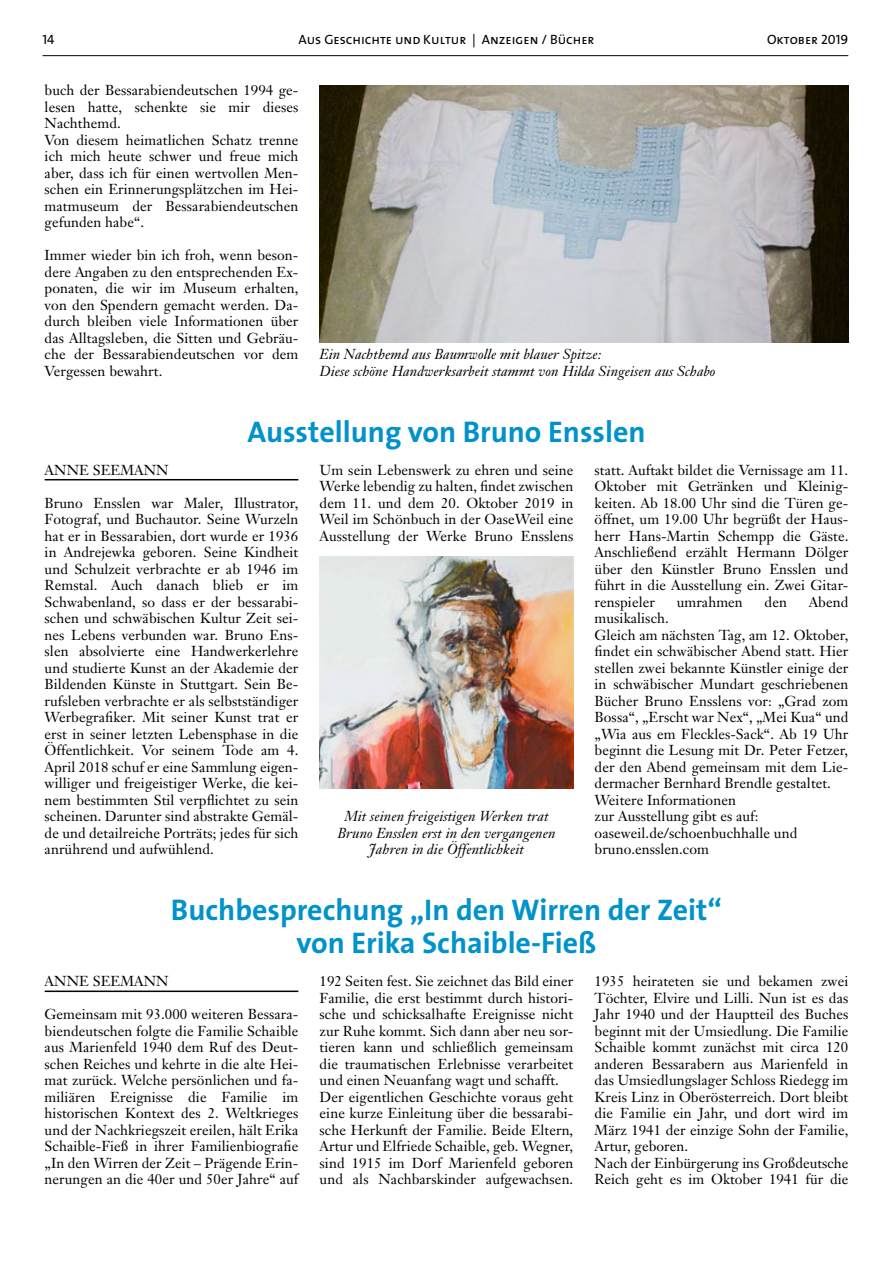
<style>
.page{position:relative;width:893px;height:1263px;background:#fff}
.page>*{position:absolute;margin:0;border:0;box-sizing:border-box;transform-origin:0 0}
.t1{font:700 30px/33px "The Sans B7";color:#0092ca;text-align:center}
.t2{font:14.25px/16.5px "Janson Text";letter-spacing:.005em;color:#000}
.t3{font:italic 14.25px/16.5px "Janson Text";letter-spacing:.005em;color:#000}
.t4{font:13.5px "The Sans Caps";color:#000}
</style>
<div class="page">
<hr style="left:43px;top:55px;width:805px;height:1px;background:#000">
<img style="left:320px;top:85px;width:528px;height:258px">
<hr style="left:45px;top:990px;width:253px;height:2px;background:#000">
<hr style="left:45px;top:479px;width:253px;height:1px;background:#000">
<img style="left:320px;top:556px;width:253px;height:232px">
<p class="t4" style="left:43px;top:28px;width:14px">14</p>
<p class="t4" style="left:298px;top:28px;width:298px">Aus Geschichte und Kultur | Anzeigen / Bücher</p>
<p class="t4" style="left:767px;top:28px;width:83px">Oktober 2019</p>
<p class="t2" style="left:45px;top:82px;width:255px">buch der Bessarabiendeutschen 1994 ge&shy;lesen hatte, schenkte sie mir dieses Nachthemd.<br>Von diesem heimatlichen Schatz trenne ich mich heute schwer und freue mich aber, dass ich für einen wertvollen Men&shy;schen ein Erinnerungsplätzchen im Hei&shy;matmuseum der Bessarabiendeutschen gefunden habe“.</p>
<p class="t2" style="left:45px;top:247px;width:255px;text-align:justify">Immer wieder bin ich froh, wenn beson&shy;dere Angaben zu den entsprechenden Ex&shy;ponaten, die wir im Museum erhalten, von den Spendern gemacht werden. Da&shy;durch bleiben viele Informationen über das Alltagsleben, die Sitten und Gebräu&shy;che der Bessarabiendeutschen vor dem Vergessen bewahrt.</p>
<p class="t3" style="left:320px;top:346px;width:397px">Ein Nachthemd aus Baumwolle mit blauer Spitze:<br>Diese schöne Handwerksarbeit stammt von Hilda Singeisen aus Schabo</p>
<h1 class="t1" style="left:247px;top:416px;width:400px">Ausstellung von Bruno Ensslen</h1>
<p class="t2" style="left:595px;top:461px;width:255px">statt. Auftakt bildet die Vernissage am 11.<br>Oktober mit Getränken und Kleinig&shy;keiten. Ab 18.00 Uhr sind die Türen ge&shy;öffnet, um 19.00 Uhr begrüßt der Haus&shy;herr Hans-Martin Schempp die Gäste.<br>Anschließend erzählt Hermann Dölger über den Künstler Bruno Ensslen und führt in die Ausstellung ein. Zwei Gitar&shy;renspieler</p>
<p class="t2" style="left:320px;top:461px;width:255px;text-align:justify">Um sein Lebenswerk zu ehren und seine Werke lebendig zu halten, findet zwischen dem 11. und dem 20. Oktober 2019 in Weil im Schönbuch in der OaseWeil eine Ausstellung der Werke Bruno Ensslens</p>
<p class="t2" style="left:45px;top:461px;width:23px">Anne</p>
<p class="t2" style="left:93px;top:461px;width:21px">Seemann</p>
<p class="t2" style="left:45px;top:494px;width:255px;text-align:justify">Bruno Ensslen war Maler, Illustrator, Fotograf, und Buchautor. Seine Wurzeln hat er in Bessarabien, dort wurde er 1936 in Andrejewka geboren. Seine Kindheit und Schulzeit verbrachte er ab 1946 im Remstal. Auch danach blieb er im Schwabenland, so dass er der bessarabi&shy;schen und schwäbischen Kultur Zeit sei&shy;nes Lebens verbunden war. Bruno Ens&shy;slen absolvierte eine Handwerkerlehre und studierte Kunst an der Akademie der Bildenden Künste in Stuttgart. Sein Be&shy;rufsleben verbrachte er als selbstständiger Werbegrafiker. Mit seiner Kunst trat er erst in seiner letzten Lebensphase in die Öffentlichkeit. Vor seinem Tode am 4.<br>April 2018 schuf er eine Sammlung eigen&shy;williger und freigeistiger Werke, die kei&shy;nem bestimmten Stil verpflichtet zu sein scheinen. Darunter sind abstrakte Gemäl&shy;de und detailreiche Porträts; jedes für sich anrührend und aufwühlend.</p>
<p class="t2" style="left:677px;top:593px;width:68px">umrahmen</p>
<p class="t2" style="left:765px;top:593px;width:24px">den</p>
<p class="t2" style="left:809px;top:593px;width:41px">Abend</p>
<p class="t2" style="left:595px;top:610px;width:255px">musikalisch.<br>Gleich am nächsten Tag, am 12. Oktober, findet ein schwäbischer Abend statt. Hier stellen zwei bekannte Künstler einige der in schwäbischer Mundart geschriebenen Bücher Bruno Ensslens vor: „Grad zom Bossa“, „Erscht war Nex“, „Mei Kua“ und „Wia aus em Fleckles-Sack“. Ab 19 Uhr beginnt die Lesung mit Dr. Peter Fetzer, der den Abend gemeinsam mit dem Lie&shy;dermacher Bernhard Brendle gestaltet.<br>Weitere Informationen<br>zur Ausstellung gibt es auf: oaseweil.de/schoenbuchhalle und bruno.ensslen.com</p>
<p class="t3" style="left:337px;top:808px;width:220px;text-align:center">Mit seinen freigeistigen Werken trat<br>Bruno Ensslen erst in den vergangenen<br>Jahren in die Öffentlichkeit</p>
<h1 class="t1" style="left:171px;top:894px;width:552px">Buchbesprechung „In den Wirren der Zeit“ von Erika Schaible-Fieß</h1>
<p class="t2" style="left:320px;top:973px;width:255px">192 Seiten fest. Sie zeichnet das Bild einer Familie, die erst bestimmt durch histori&shy;sche und schicksalhafte Ereignisse nicht zur Ruhe kommt. Sich dann aber neu sor&shy;tieren kann und schließlich gemeinsam die traumatischen Erlebnisse verarbeitet und einen Neuanfang wagt und schafft.<br>Der eigentlichen Geschichte voraus geht eine kurze Einleitung über die bessarabi&shy;sche Herkunft der Familie. Beide Eltern, Artur und Elfriede Schaible, geb. Wegner, sind 1915 im Dorf Marienfeld geboren und als Nachbarskinder aufgewachsen.</p>
<p class="t2" style="left:595px;top:973px;width:255px">1935 heirateten sie und bekamen zwei Töchter, Elvire und Lilli. Nun ist es das Jahr 1940 und der Hauptteil des Buches beginnt mit der Umsiedlung. Die Familie Schaible kommt zunächst mit circa 120 anderen Bessarabern aus Marienfeld in das Umsiedlungslager Schloss Riedegg im Kreis Linz in Oberösterreich. Dort bleibt die Familie ein Jahr, und dort wird im März 1941 der einzige Sohn der Familie, Artur, geboren.<br>Nach der Einbürgerung ins Großdeutsche Reich geht es im Oktober 1941 für die</p>
<p class="t2" style="left:45px;top:973px;width:23px">Anne</p>
<p class="t2" style="left:93px;top:973px;width:21px">Seemann</p>
<p class="t2" style="left:45px;top:1006px;width:255px;text-align:justify">Gemeinsam mit 93.000 weiteren Bessara&shy;biendeutschen folgte die Familie Schaible aus Marienfeld 1940 dem Ruf des Deut&shy;schen Reiches und kehrte in die alte Hei&shy;mat zurück. Welche persönlichen und fa&shy;miliären Ereignisse die Familie im historischen Kontext des 2. Weltkrieges und der Nachkriegszeit ereilen, hält Erika Schaible-Fieß in ihrer Familienbiografie „In den Wirren der Zeit – Prägende Erin&shy;nerungen an die 40er und 50er Jahre“ auf</p>
</div>
